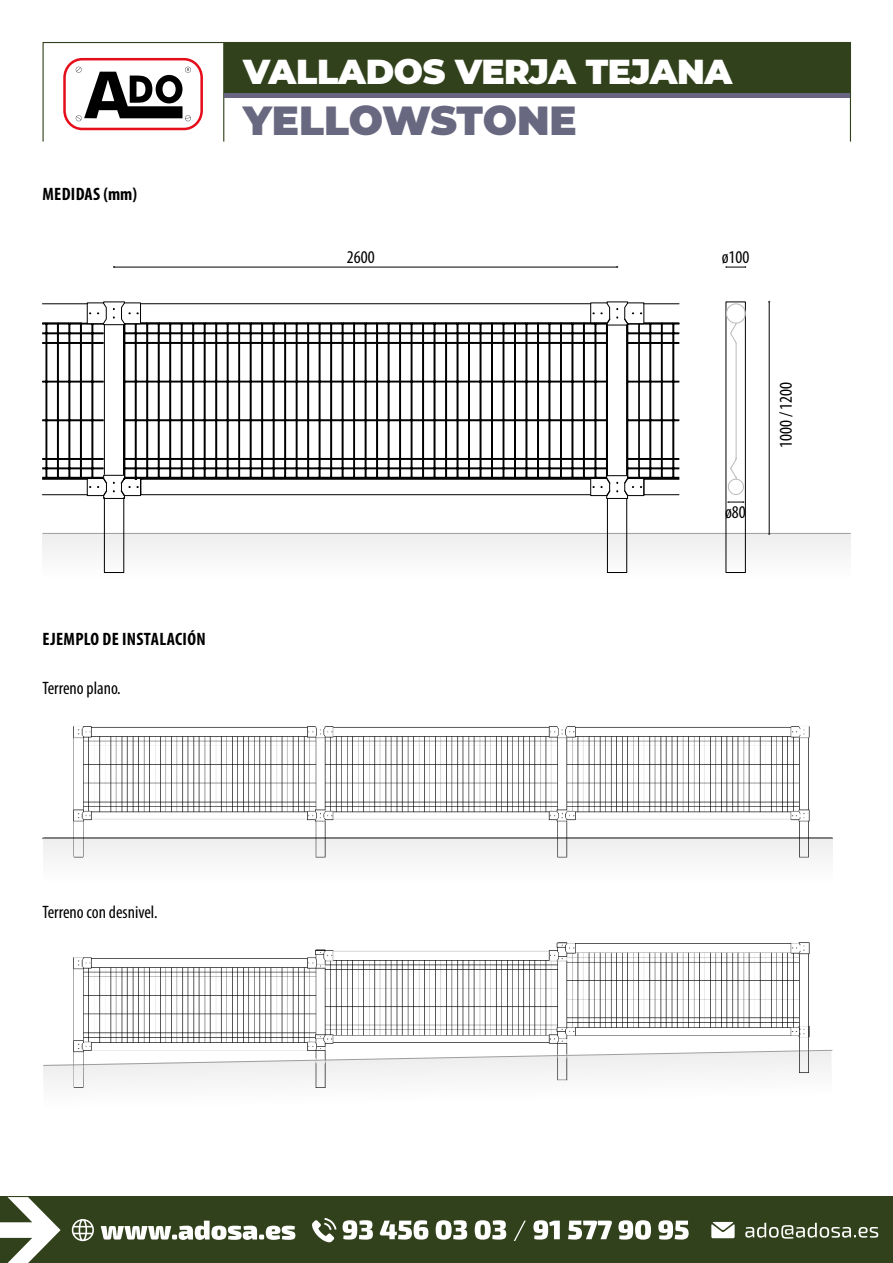
<style>
.page{position:relative;width:893px;height:1263px;background:#fff}
.page>*{position:absolute;margin:0;border:0;box-sizing:border-box;transform-origin:0 0}
.t1{font:900 40.5px "Montserrat";letter-spacing:-.005em;color:#696881}
.t2{font:900 34.5px "Montserrat";letter-spacing:-.01em;color:#fff}
.t3{font:condensed 18px "Myriad Pro";color:#000}
.t4{font:700 condensed 18px "Myriad Pro";letter-spacing:.02em;color:#000}
</style>
<div class="page">
<div style="left:0;top:1196px;width:893px;height:67px;background:#31411b"></div>
<svg style="left:0;top:1197px;width:61px;height:66px"></svg>
<svg style="left:745px;top:1223px;width:133px;height:16px"></svg>
<svg style="left:101px;top:1220px;width:194px;height:20px"></svg>
<svg style="left:343px;top:1220px;width:346px;height:21px"></svg>
<svg style="left:72px;top:1219px;width:22px;height:22px"></svg>
<svg style="left:312px;top:1218px;width:25px;height:24px"></svg>
<svg style="left:711px;top:1222px;width:24px;height:16px"></svg>
<div style="left:43px;top:42px;width:808px;height:100px;border:1px solid #31411b"></div>
<hr style="left:223px;top:43px;width:1px;height:99px;background:#31411b">
<div style="left:224px;top:43px;width:626px;height:53px;background:#31411b"></div>
<hr style="left:224px;top:93px;width:626px;height:4px;background:#676580">
<svg style="left:63px;top:58px;width:140px;height:72px"></svg>
<hr style="left:43px;top:533px;width:808px;height:1px;background:#9d9d9c">
<div style="left:44px;top:838px;width:788px;height:45px;background:#f9f9f9"></div>
<svg style="left:115px;top:266px;width:504px;height:2px"></svg>
<svg style="left:42px;top:301px;width:704px;height:272px"></svg>
<svg style="left:726px;top:303px;width:20px;height:192px"></svg>
<hr style="left:638px;top:324px;width:1px;height:153px;background:#000">
<svg style="left:725px;top:266px;width:22px;height:2px"></svg>
<svg style="left:727px;top:501px;width:18px;height:2px"></svg>
<img style="left:43px;top:726px;width:789px;height:132px">
<img style="left:43px;top:942px;width:789px;height:146px">
<hr style="left:769px;top:302px;width:1px;height:231px;background:#000">
<p class="t4" style="left:42px;top:182px;width:96px">MEDIDAS (mm)</p>
<h2 class="t2" style="left:243px;top:45px;width:491px">VALLADOS VERJA TEJANA</h2>
<h1 class="t1" style="left:243px;top:90px;width:335px">YELLOWSTONE</h1>
<p class="t3" style="left:347px;top:246px;width:29px">2600</p>
<p class="t3" style="left:722px;top:246px;width:29px">ø100</p>
<p class="t4" style="left:42px;top:628px;width:165px">EJEMPLO DE INSTALACIÓN</p>
<p class="t3" style="left:43px;top:677px;width:80px">Terreno plano.</p>
<p class="t3" style="left:725px;top:501px;width:22px">ø80</p>
<p class="t3" style="left:775px;top:448px;width:68px;rotate:-90deg">1000 / 1200</p>
<p class="t3" style="left:43px;top:901px;width:117px">Terreno con desnivel.</p>
</div>
